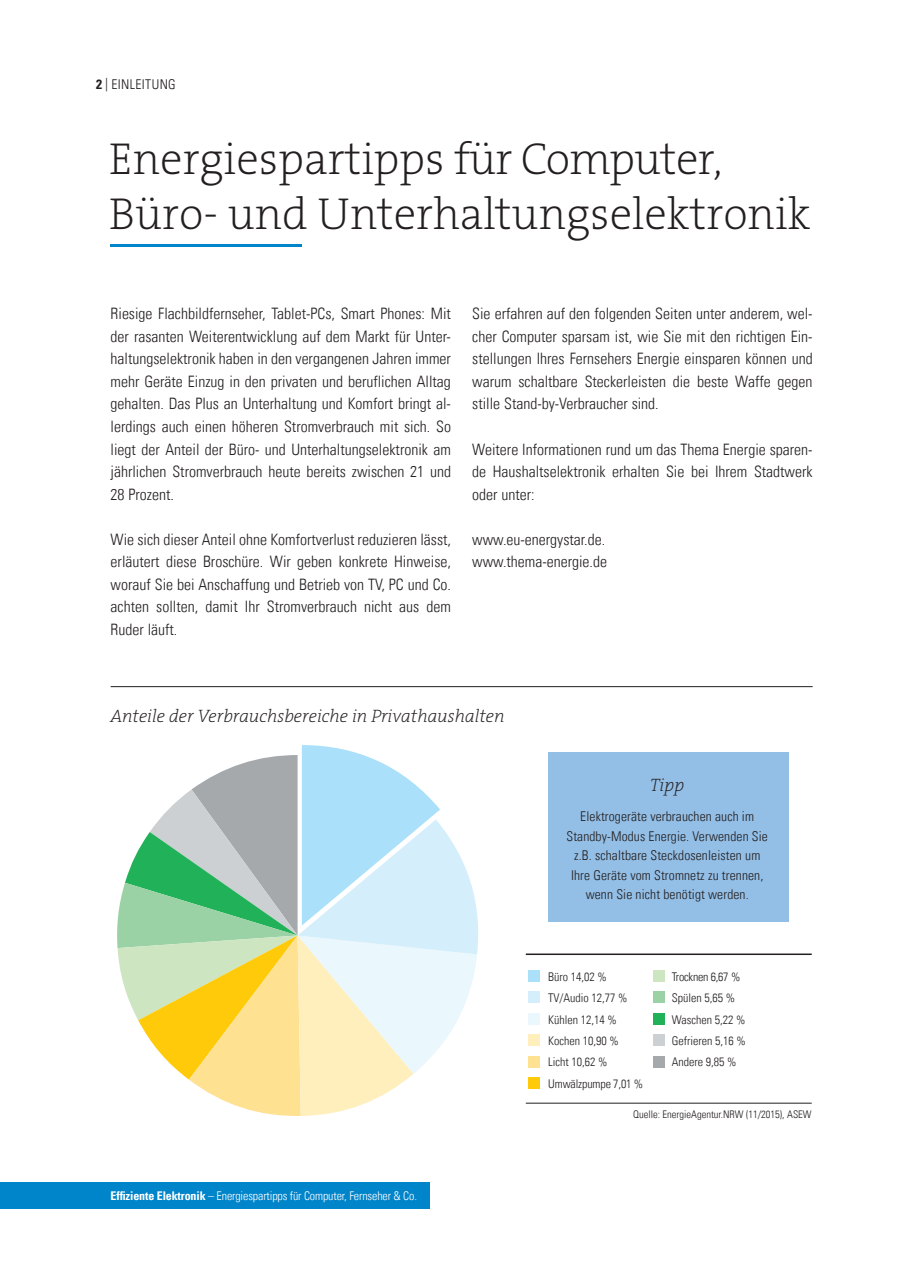
<style>
.page{position:relative;width:902px;height:1272px;background:#fff}
.page>*{position:absolute;margin:0;border:0;box-sizing:border-box;transform-origin:0 0}
.t1{font:45px/55.5px "The Serif HP2 Ex Lig";color:#231f20}
.t2{font:18px "The Serif HP2 Ex Lig IT";color:#231f20}
.t3{font:300 condensed 15.75px/22.5px "Univers LT";color:#231f20;text-align:justify}
.t4{font:300 condensed 13.5px/19.5px "Univers LT";letter-spacing:.01em;color:#231f20;text-align:center}
.t5{font:300 condensed 12px/21.5px "Univers LT";color:#231f20}
.t6{font:300 condensed 12px "Univers LT";letter-spacing:-.01em;color:#fff}
.t7{font:300 condensed 10.5px "Univers LT";color:#231f20}
.s1{font-weight:700}
</style>
<div class="page">
<div style="left:0;top:1182px;width:429px;height:27px;background:#0084ca"></div>
<hr style="left:111px;top:245px;width:191px;height:2px;background:#0084ca">
<hr style="left:111px;top:686px;width:701px;height:1px;background:#231f20">
<svg style="left:117px;top:745px;width:361px;height:370px"></svg>
<div style="left:548px;top:752px;width:240px;height:169px;background:#93bee5"></div>
<hr style="left:525px;top:1102px;width:286px;height:1px;background:#231f20">
<hr style="left:525px;top:953px;width:286px;height:2px;background:#231f20">
<div style="left:528px;top:969px;width:11px;height:12px;background:#aae0f9"></div>
<div style="left:528px;top:991px;width:11px;height:11px;background:#d4effb"></div>
<div style="left:528px;top:1012px;width:11px;height:12px;background:#eaf7fd"></div>
<div style="left:528px;top:1034px;width:11px;height:11px;background:#feefbc"></div>
<div style="left:528px;top:1055px;width:11px;height:12px;background:#ffe192"></div>
<div style="left:528px;top:1077px;width:11px;height:11px;background:#feca0a"></div>
<div style="left:652px;top:969px;width:12px;height:12px;background:#cde5c1"></div>
<div style="left:652px;top:991px;width:12px;height:11px;background:#9bd2a5"></div>
<div style="left:652px;top:1012px;width:12px;height:12px;background:#21b259"></div>
<div style="left:652px;top:1034px;width:12px;height:11px;background:#cdd0d2"></div>
<div style="left:652px;top:1055px;width:12px;height:12px;background:#a5a9ac"></div>
<p class="t4" style="left:105px;top:73px;width:4px">|</p>
<p class="t4" style="left:96px;top:75px;width:81px"><span class="s1">2</span> EINLEITUNG</p>
<h1 class="t1" style="left:109px;top:131px;width:703px">Energiespartipps für Computer,<br>Büro- und Unterhaltungselektronik</h1>
<p class="t3" style="left:111px;top:302px;width:342px">Riesige Flachbildfernseher, Tablet-PCs, Smart Phones: Mit der rasanten Weiterentwicklung auf dem Markt für Unter&shy;haltungselektronik haben in den vergangenen Jahren immer mehr Geräte Einzug in den privaten und beruflichen Alltag gehalten. Das Plus an Unterhaltung und Komfort bringt al&shy;lerdings auch einen höheren Stromverbrauch mit sich. So liegt der Anteil der Büro- und Unterhaltungselektronik am jährlichen Stromverbrauch heute bereits zwischen 21 und 28 Prozent.</p>
<p class="t3" style="left:111px;top:528px;width:342px">Wie sich dieser Anteil ohne Komfortverlust reduzieren lässt, erläutert diese Broschüre. Wir geben konkrete Hinweise, worauf Sie bei Anschaffung und Betrieb von TV, PC und Co. achten sollten, damit Ihr Stromverbrauch nicht aus dem Ruder läuft.</p>
<p class="t3" style="left:472px;top:302px;width:342px">Sie erfahren auf den folgenden Seiten unter anderem, wel&shy;cher Computer sparsam ist, wie Sie mit den richtigen Ein&shy;stellungen Ihres Fernsehers Energie einsparen können und warum schaltbare Steckerleisten die beste Waffe gegen stille Stand-by-Verbraucher sind.</p>
<p class="t3" style="left:472px;top:437px;width:342px">Weitere Informationen rund um das Thema Energie sparen&shy;de Haushaltselektronik erhalten Sie bei Ihrem Stadtwerk oder unter:</p>
<p class="t3" style="left:472px;top:528px;width:136px">www.eu-energystar.de. www.thema-energie.de</p>
<p class="t2" style="left:111px;top:704px;width:395px">Anteile der Verbrauchsbereiche in Privathaushalten</p>
<p class="t6" style="left:111px;top:1188px;width:308px"><span class="s1">Effiziente Elektronik</span> – Energiespartipps für Computer, Fernseher &amp; Co.</p>
<p class="t2" style="left:650px;top:773px;width:36px">Tipp</p>
<p class="t4" style="left:566px;top:806px;width:203px">Elektrogeräte verbrauchen auch im Standby-Modus Energie. Verwenden Sie z.B. schaltbare Steckdosenleisten um Ihre Geräte vom Stromnetz zu trennen, wenn Sie nicht benötigt werden.</p>
<p class="t5" style="left:548px;top:965px;width:96px">Büro 14,02 %<br>TV/Audio 12,77 %<br>Kühlen 12,14 %<br>Kochen 10,90 %<br>Licht 10,62 %<br>Umwälzpumpe 7,01 %</p>
<p class="t5" style="left:671px;top:965px;width:75px">Trocknen 6,67 %<br>Spülen 5,65 %<br>Waschen 5,22 %<br>Gefrieren 5,16 %<br>Andere 9,85 %</p>
<p class="t7" style="left:633px;top:1107px;width:180px">Quelle: EnergieAgentur.NRW (11/2015), ASEW</p>
</div>
